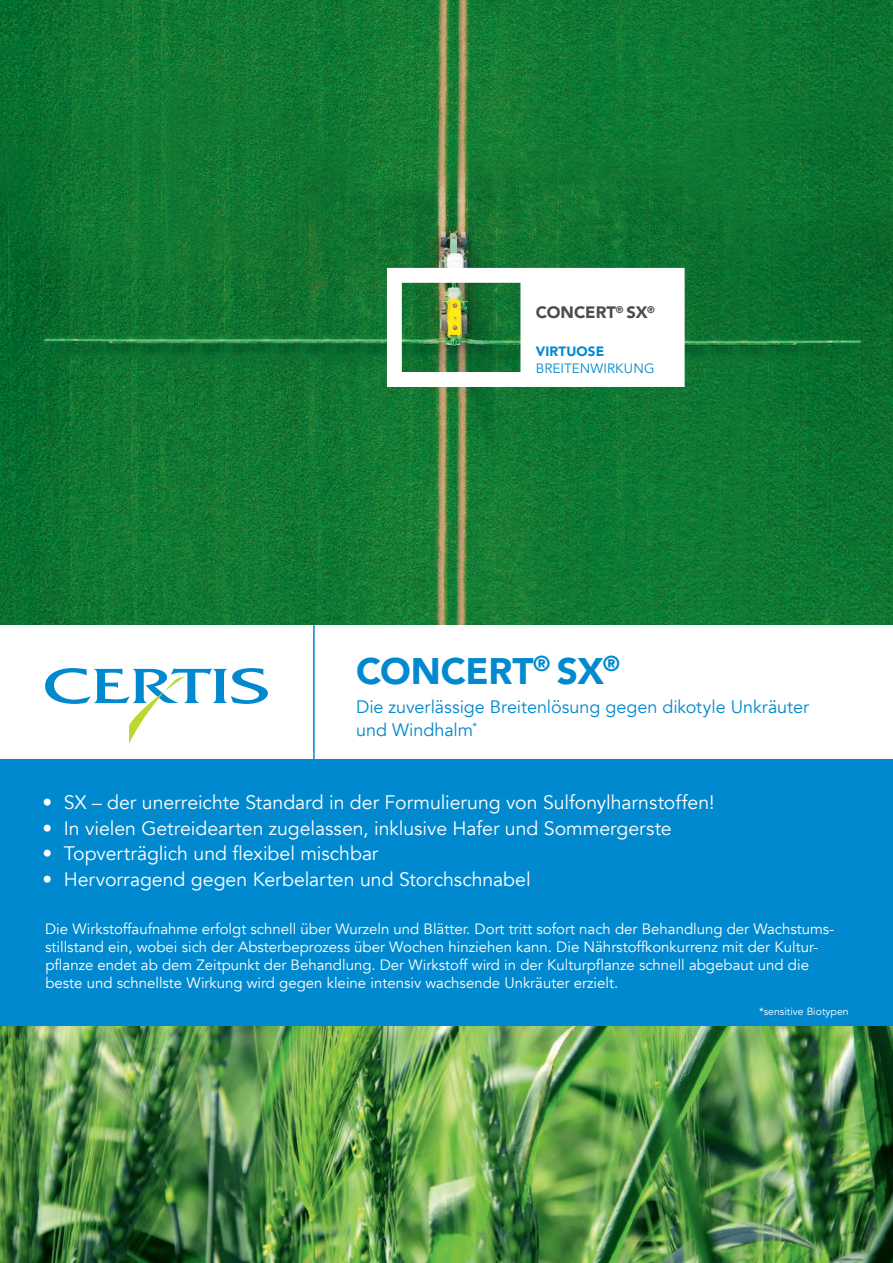
<style>
.page{position:relative;width:893px;height:1263px;background:#fff}
.page>*{position:absolute;margin:0;border:0;box-sizing:border-box;transform-origin:0 0}
.t1{font:900 36.9px "Avenir";letter-spacing:-.005em;color:#0089cf}
.t2{font:19.5px "Avenir";letter-spacing:-.005em;color:#fff}
.t3{font:18px/22.5px "Avenir";letter-spacing:-.005em;color:#0089cf}
.t4{font:900 16.5px "Avenir";letter-spacing:.005em;color:#4b4c4d}
.t5{font:15px/18px "Avenir";color:#fff}
.t6{font:13.5px "Avenir";letter-spacing:.01em;color:#0089cf}
.t7{font:900 13.5px "Avenir";letter-spacing:.01em;color:#0089cf}
.t8{font:10.5px "Avenir";color:#fff}
</style>
<div class="page">
<img style="left:0;top:1026px;width:893px;height:237px">
<img style="left:0;top:0;width:893px;height:625px">
<svg style="left:387px;top:268px;width:298px;height:119px"></svg>
<div style="left:0;top:759px;width:893px;height:267px;background:#0089cf"></div>
<svg style="left:45px;top:668px;width:223px;height:76px"></svg>
<hr style="left:313px;top:625px;width:2px;height:134px;background:#0089cf">
<p class="t4" style="left:536px;top:298px;width:121px">CONCERT<sup>®</sup> SX<sup>®</sup></p>
<p class="t7" style="left:536px;top:340px;width:70px">VIRTUOSE</p>
<p class="t6" style="left:536px;top:360px;width:120px">BREITENWIRKUNG</p>
<h1 class="t1" style="left:356px;top:639px;width:265px">CONCERT<sup>®</sup> SX<sup>®</sup></h1>
<p class="t3" style="left:356px;top:696px;width:454px">Die zuverlässige Breitenlösung gegen dikotyle Unkräuter und Windhalm<sup>*</sup></p>
<h2 class="t2" style="left:43px;top:791px;width:673px">• SX – der unerreichte Standard in der Formulierung von Sulfonylharnstoffen!</h2>
<h2 class="t2" style="left:43px;top:816px;width:631px">• In vielen Getreidearten zugelassen, inklusive Hafer und Sommergerste</h2>
<h2 class="t2" style="left:43px;top:842px;width:337px">• Topverträglich und flexibel mischbar</h2>
<h2 class="t2" style="left:43px;top:867px;width:490px">• Hervorragend gegen Kerbelarten und Storchschnabel</h2>
<p class="t5" style="left:45px;top:920px;width:791px">Die Wirkstoffaufnahme erfolgt schnell über Wurzeln und Blätter. Dort tritt sofort nach der Behandlung der Wachstums&shy;stillstand ein, wobei sich der Absterbeprozess über Wochen hinziehen kann. Die Nährstoffkonkurrenz mit der Kultur&shy;pflanze endet ab dem Zeitpunkt der Behandlung. Der Wirkstoff wird in der Kulturpflanze schnell abgebaut und die beste und schnellste Wirkung wird gegen kleine intensiv wachsende Unkräuter erzielt.</p>
<p class="t8" style="left:759px;top:1005px;width:91px">*sensitive Biotypen</p>
</div>
